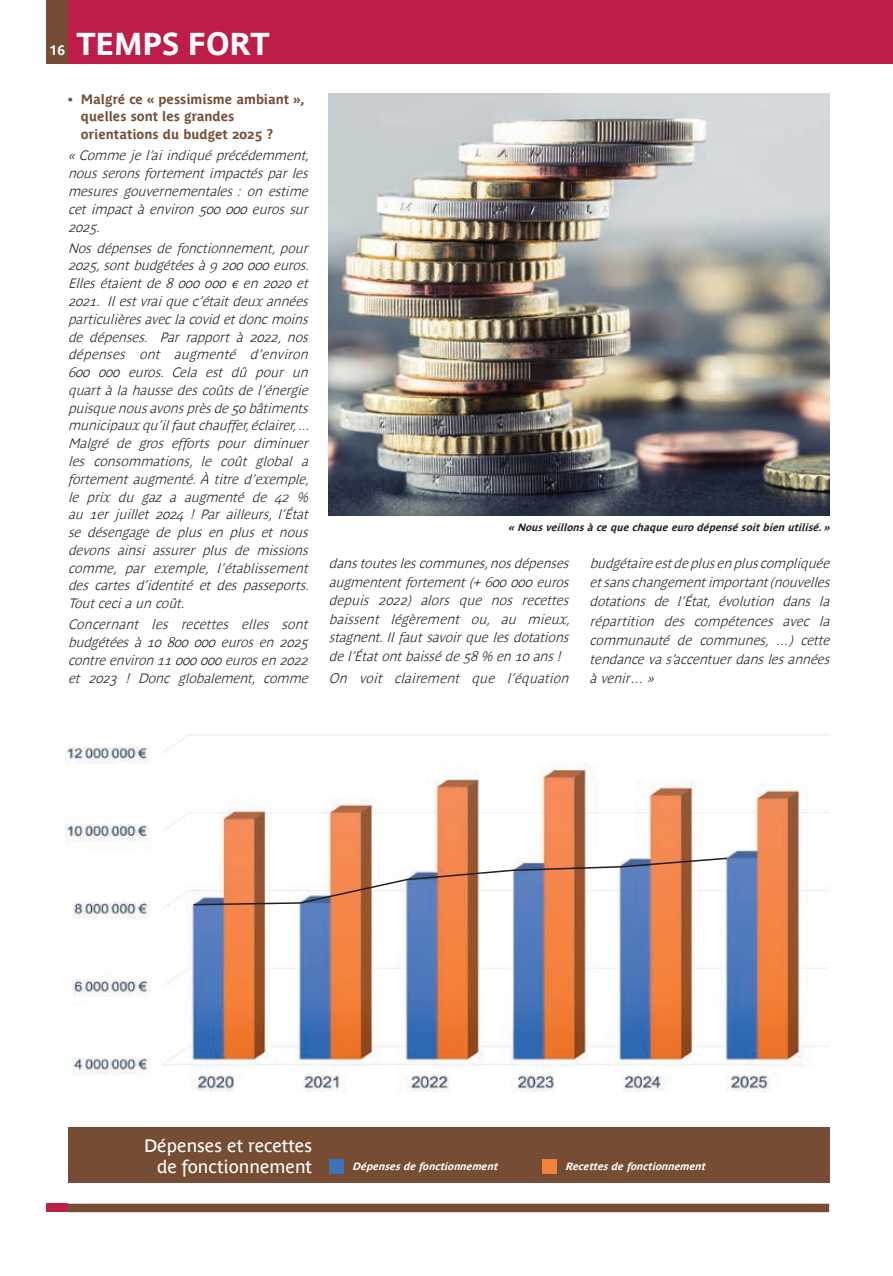
<style>
.page{position:relative;width:893px;height:1276px;background:#fff}
.page>*{position:absolute;margin:0;border:0;box-sizing:border-box;transform-origin:0 0}
.t1{font:700 31.5px "Parisine";color:#fff}
.t2{font:18px/21.6px "Parisine Plus";color:#fff;text-align:right}
.t3{font:italic 700 13.5px/17.7px "Parisine Plus Clair";letter-spacing:-.02em;color:#231f20;text-align:justify}
.t4{font:700 13.5px/17.7px "Parisine Plus";color:#764d34}
.t5{font:700 13.5px "Parisine";color:#fff}
.t6{font:italic 700 10.5px "Parisine Plus";color:#231f20}
.t7{font:italic 700 10.5px "Parisine Plus";color:#fff}
</style>
<div class="page">
<div style="left:68px;top:0;width:825px;height:63px;background:#be1d48"></div>
<div style="left:47px;top:0;width:21px;height:64px;background:#764d34"></div>
<div style="left:47px;top:1203px;width:21px;height:9px;background:#be1d48"></div>
<div style="left:68px;top:1203px;width:761px;height:9px;background:#764d34"></div>
<img style="left:329px;top:94px;width:500px;height:422px">
<div style="left:68px;top:1127px;width:761px;height:55px;background:#764d34"></div>
<div style="left:329px;top:1159px;width:15px;height:15px;background:#3e73b9"></div>
<div style="left:542px;top:1159px;width:15px;height:15px;background:#f1823b"></div>
<img style="left:66px;top:734px;width:763px;height:341px">
<img style="left:158px;top:1000px;width:671px;height:91px">
<svg style="left:192px;top:856px;width:537px;height:50px"></svg>
<h1 class="t1" style="left:77px;top:25px;width:195px">TEMPS FORT</h1>
<p class="t4" style="left:81px;top:91px;width:225px;text-indent:-13px">• Malgré ce « pessimisme ambiant », quelles sont les grandes orientations du budget 2025 ?</p>
<p class="t3" style="left:68px;top:148px;width:246px">« Comme je l’ai indiqué précédemment, nous serons fortement impactés par les mesures gouvernementales : on estime cet impact à environ 500 000 euros sur 2025.</p>
<p class="t3" style="left:68px;top:240px;width:246px">Nos dépenses de fonctionnement,pour 2025,sont budgétées à 9 200 000 euros.<br>Elles étaient de 8 000 000 € en 2020 et 2021. Ilestvraique c’étaitdeux années particulièresavecla covid etdoncmoins de dépenses. Par rapport à 2022, nos dépenses ont augmenté d’environ 600 000 euros. Cela est dû pour un quart à la hausse des coûts de l’énergie puisque nousavonsprèsde 50 bâtiments municipaux qu’ilfautchauffer,éclairer,...<br>Malgré de gros efforts pour diminuer les consommations, le coût global a fortement augmenté.À titre d’exemple, le prix du gaz a augmenté de 42 % au 1er j uillet 2024 ! Par ailleurs, l’État se désengage de plus en plus et nous devons ainsi assurer plus de missions comme, par exemple, l’établissement des cartes d’identité et des passeports.<br>Toutcecia un coût.</p>
<p class="t3" style="left:68px;top:616px;width:245px">Concernant les recettes elles sont budgétées à 10 800 000 euros en 2025 contre environ 11 000 000 eurosen 2022 et 2023 ! Donc globalement, comme</p>
<p class="t5" style="left:50px;top:43px;width:17px">16</p>
<p class="t6" style="left:508px;top:522px;width:325px">« Nousveillonsà ce que chaque euro dépensé soitbien utilisé.»</p>
<p class="t3" style="left:329px;top:555px;width:246px;line-height:18.5px">danstouteslescommunes,nosdépenses augmentent fortement (+ 600 000 euros depuis 2022) alors que nos recettes baissent légèrement ou, au mieux, stagnent.Il faut savoir que les dotations de l’Étatontbaissé de 58 % en 10 ans!</p>
<p class="t3" style="left:329px;top:670px;width:245px">On voit clairement que l’équation</p>
<p class="t3" style="left:590px;top:555px;width:245px;line-height:19px">budgétaire estde plusen pluscompliquée etsanschangementimportant(nouvelles dotations de l’État, évolution dans la répartition des compétences avec la communauté de communes, …) cette tendance va s’accentuerdanslesannées à venir… »</p>
<h2 class="t2" style="left:144px;top:1135px;width:170px">Dépenses et recettes de fonctionnement</h2>
<p class="t7" style="left:352px;top:1162px;width:149px">Dépensesde fonctionnement</p>
<p class="t7" style="left:565px;top:1162px;width:144px">Recettesde fonctionnement</p>
</div>
